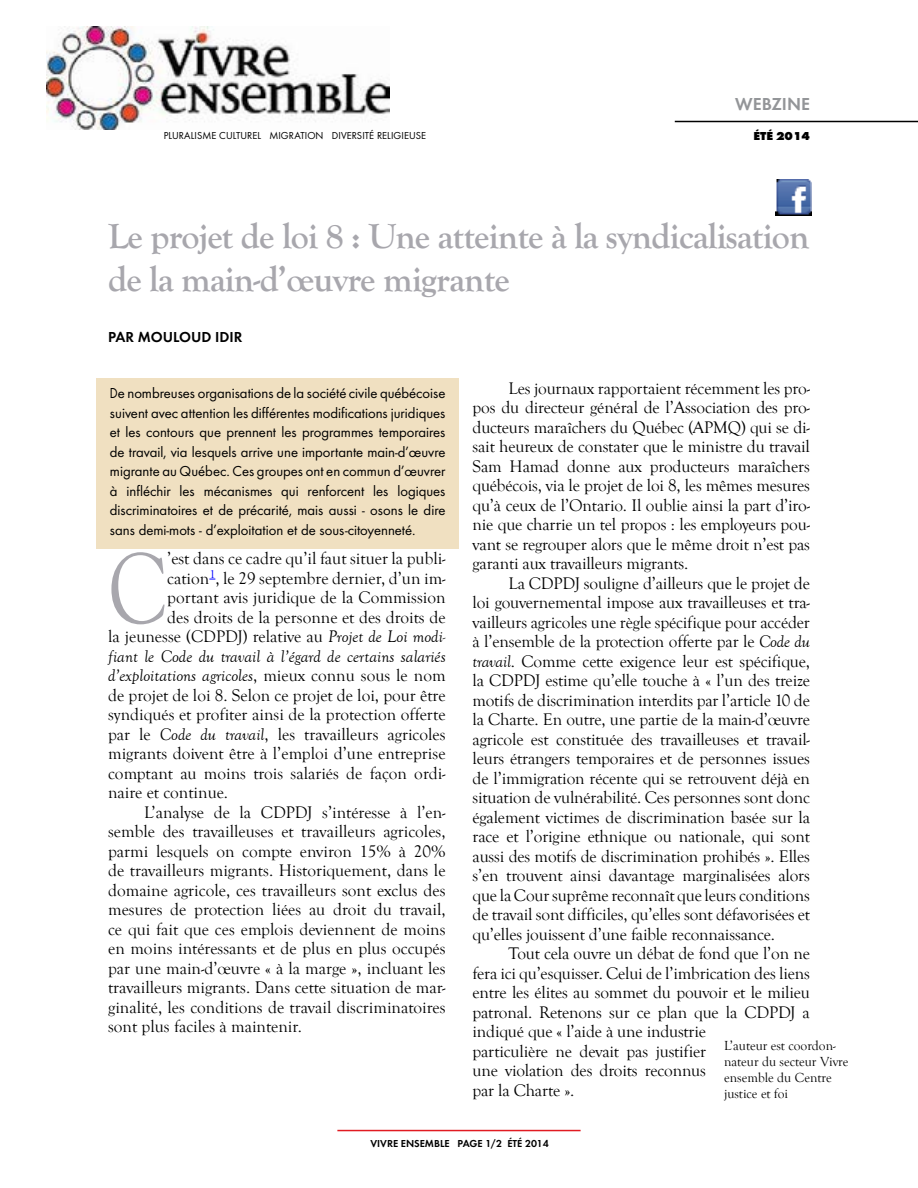
<style>
.page{position:relative;width:918px;height:1188px;background:#fff}
.page>*{position:absolute;margin:0;border:0;box-sizing:border-box;transform-origin:0 0}
.t1{font:104.1px "Goudy Old Style T";color:#a8a7ad;scale:.8 1}
.t2{font:700 36px/43.2px "Goudy Old Style T";letter-spacing:-.02em;color:#a8a7ad}
.t3{font:18px "Futura Dem";color:#939598}
.t4{font:17.25px/19.5px "Goudy Old Style T";color:#000;text-align:justify}
.t5{font:italic 17.25px "Goudy Old Style T";color:#000}
.t6{font:15px/19.5px "Futura Boo";color:#000;text-align:justify;scale:.85 1}
.t7{font:15px "Futura Dem";color:#000}
.t8{font:13.5px/16.2px "Goudy Old Style T";color:#000}
.t9{font:700 expanded 12px "Futura";color:#000}
.t10{font:10.5px "Futura Boo";letter-spacing:.01em;color:#000}
.t11{font:10.5px "Futura Dem";color:#000}
.s1{font-style:italic}
.s2{font-style:normal}
</style>
<div class="page">
<img style="left:47px;top:26px;width:342px;height:103px">
<hr style="left:675px;top:121px;width:243px;height:1px;background:#000">
<hr style="left:337px;top:1130px;width:244px;height:1px;background:#e11b22">
<div style="left:96px;top:378px;width:363px;height:171px;background:#f0e0c1"></div>
<img style="left:776px;top:179px;width:36px;height:36px">
<p class="t10" style="left:164px;top:129px;width:264px">Pluralisme culturel migration diversité religieuse</p>
<p class="t3" style="left:735px;top:94px;width:57px">WEBZINE</p>
<p class="t9" style="left:753px;top:129px;width:58px">ÉTÉ 2014</p>
<h2 class="t2" style="left:108px;top:215px;width:703px">Le projet de loi 8 : Une atteinte à la syndicalisation de la main-d’œuvre migrante</h2>
<p class="t7" style="left:108px;top:328px;width:136px">PAR MOULOUD IDIR</p>
<p class="t6" style="left:110px;top:384px;width:396px">De nombreuses organisations de la société civile québécoise suivent avec attention les différentes modifications juridiques et les contours que prennent les programmes temporaires de travail, via lesquels arrive une importante main-d’œuvre migrante au Québec. Ces groupes ont en commun d’œuvrer à infléchir les mécanismes qui renforcent les logiques discriminatoires et de précarité, mais aussi - osons le dire sans demi-mots - d’exploitation et de sous-citoyenneté.</p>
<h1 class="t1" style="left:108px;top:532px;width:75px">C</h1>
<p class="t4" style="left:167px;top:549px;width:280px">’est dans ce cadre qu’il faut situer la publi-</p>
<p class="t4" style="left:167px;top:569px;width:280px">cation<sup>1</sup>, le 29 septembre dernier, d’un im-</p>
<p class="t4" style="left:167px;top:588px;width:280px">portant avis juridique de la Commission</p>
<p class="t4" style="left:167px;top:608px;width:280px">des droits de la personne et des droits de</p>
<p class="t4" style="left:108px;top:627px;width:339px">la jeunesse (CDPDJ) relative au <span class="s1">Projet de Loi modi-</span></p>
<p class="t5" style="left:108px;top:647px;width:339px">fiant le Code du travail à l’égard de certains salariés</p>
<p class="t5" style="left:108px;top:666px;width:339px">d’exploitations agricoles<span class="s2">, mieux connu sous le nom</span></p>
<p class="t4" style="left:108px;top:686px;width:339px">de projet de loi 8. Selon ce projet de loi, pour être</p>
<p class="t4" style="left:108px;top:705px;width:339px">syndiqués et profiter ainsi de la protection offerte</p>
<p class="t4" style="left:108px;top:725px;width:339px">par le <span class="s1">Code du travail</span>, les travailleurs agricoles</p>
<p class="t4" style="left:108px;top:744px;width:339px">migrants doivent être à l’emploi d’une entreprise</p>
<p class="t4" style="left:108px;top:764px;width:339px">comptant au moins trois salariés de façon ordi-</p>
<p class="t4" style="left:108px;top:783px;width:122px">naire et continue.</p>
<p class="t4" style="left:144px;top:803px;width:303px">L’analyse de la CDPDJ s’intéresse à l’en-</p>
<p class="t4" style="left:108px;top:822px;width:339px">semble des travailleuses et travailleurs agricoles,</p>
<p class="t4" style="left:108px;top:842px;width:339px">parmi lesquels on compte environ 15% à 20%</p>
<p class="t4" style="left:108px;top:861px;width:339px">de travailleurs migrants. Historiquement, dans le</p>
<p class="t4" style="left:108px;top:881px;width:339px">domaine agricole, ces travailleurs sont exclus des</p>
<p class="t4" style="left:108px;top:900px;width:339px">mesures de protection liées au droit du travail,</p>
<p class="t4" style="left:108px;top:920px;width:339px">ce qui fait que ces emplois deviennent de moins</p>
<p class="t4" style="left:108px;top:939px;width:339px">en moins intéressants et de plus en plus occupés</p>
<p class="t4" style="left:108px;top:959px;width:339px">par une main-d’œuvre « à la marge », incluant les</p>
<p class="t4" style="left:108px;top:978px;width:339px">travailleurs migrants. Dans cette situation de mar-</p>
<p class="t4" style="left:108px;top:998px;width:339px">ginalité, les conditions de travail discriminatoires</p>
<p class="t4" style="left:108px;top:1017px;width:195px">sont plus faciles à maintenir.</p>
<p class="t4" style="left:473px;top:379px;width:339px;text-indent:36px">Les journaux rapportaient récemment les pro&shy;pos du directeur général de l’Association des pro&shy;ducteurs maraîchers du Québec (APMQ) qui se di&shy;sait heureux de constater que le ministre du travail Sam Hamad donne aux producteurs maraîchers québécois, via le projet de loi 8, les mêmes mesures qu’à ceux de l’Ontario. Il oublie ainsi la part d’iro&shy;nie que charrie un tel propos : les employeurs pou&shy;vant se regrouper alors que le même droit n’est pas garanti aux travailleurs migrants.</p>
<p class="t4" style="left:473px;top:574px;width:339px;text-indent:36px">La CDPDJ souligne d’ailleurs que le projet de loi gouvernemental impose aux travailleuses et tra&shy;vailleurs agricoles une règle spécifique pour accéder à l’ensemble de la protection offerte par le <span class="s1">Code du travail</span>. Comme cette exigence leur est spécifique, la CDPDJ estime qu’elle touche à « l’un des treize motifs de discrimination interdits par l’article 10 de la Charte. En outre, une partie de la main-d’œuvre agricole est constituée des travailleuses et travail&shy;leurs étrangers temporaires et de personnes issues de l’immigration récente qui se retrouvent déjà en situation de vulnérabilité. Ces personnes sont donc également victimes de discrimination basée sur la race et l’origine ethnique ou nationale, qui sont aussi des motifs de discrimination prohibés ». Elles s’en trouvent ainsi davantage marginalisées alors que la Cour suprême reconnaît que leurs conditions de travail sont difficiles, qu’elles sont défavorisées et qu’elles jouissent d’une faible reconnaissance.</p>
<p class="t4" style="left:473px;top:944px;width:339px;text-align:left;text-indent:36px">Tout cela ouvre un débat de fond que l’on ne fera ici qu’esquisser. Celui de l’imbrication des liens entre les élites au sommet du pouvoir et le milieu patronal. Retenons sur ce plan que la CDPDJ a indiqué que « l’aide à une industrie<br>particulière ne devait pas justifier<br>une violation des droits reconnus<br>par la Charte ».</p>
<p class="t8" style="left:724px;top:1037px;width:126px">L’auteur est coordon&shy;nateur du secteur Vivre ensemble du Centre justice et foi</p>
<p class="t11" style="left:370px;top:1137px;width:180px">VIVRE ENSEMBLE PAGE 1/2 ÉTÉ 2014</p>
</div>
